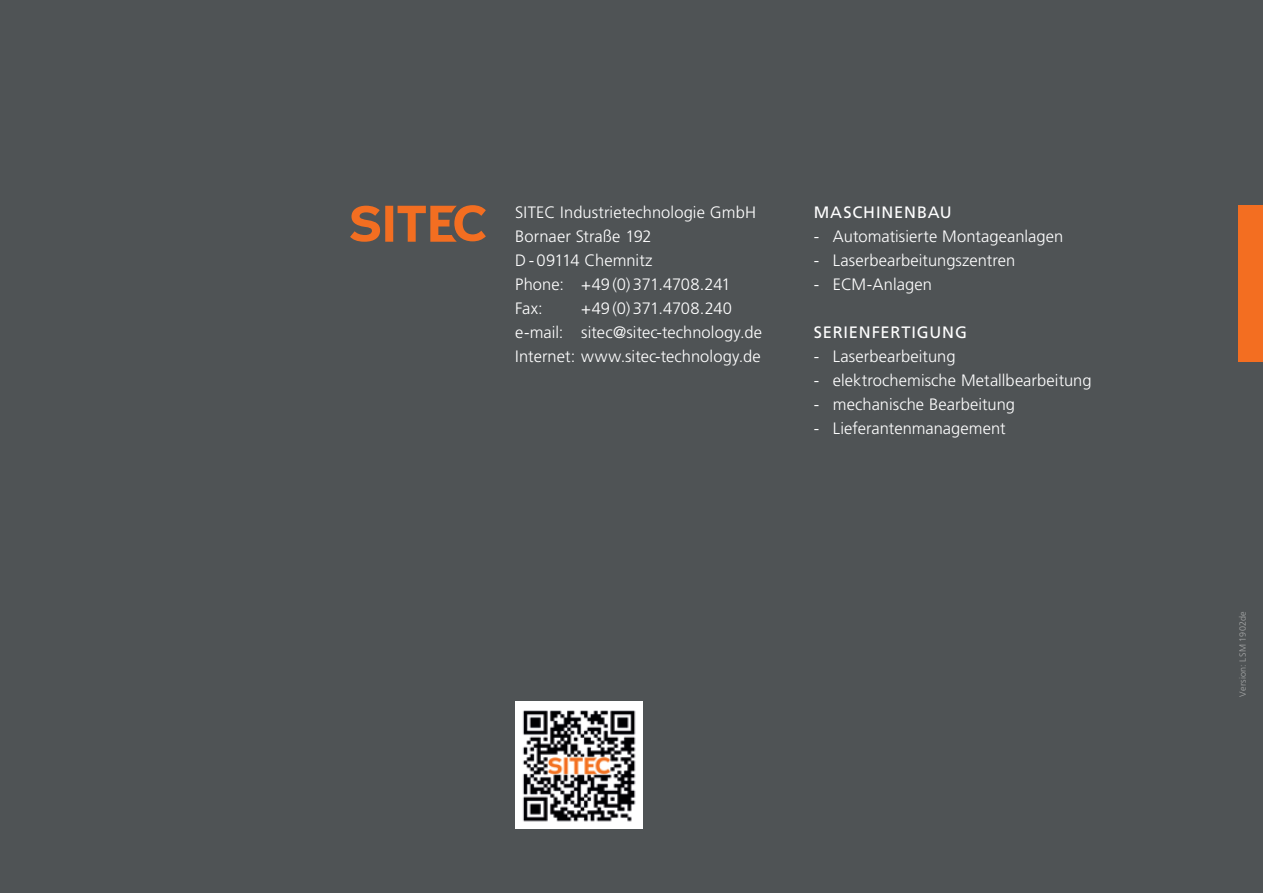
<style>
.page{position:relative;width:1263px;height:893px;background:#4f5355}
.page>*{position:absolute;margin:0;border:0;box-sizing:border-box;transform-origin:0 0}
.t1{font:300 16.5px "Frutiger";letter-spacing:.005em;color:#fff}
.t2{font:16.5px "Frutiger";letter-spacing:.05em;color:#fff}
.t3{font:300 16.5px "Frutiger";letter-spacing:-.02em;color:#fff}
.t4{font:300 9px "Frutiger";letter-spacing:.025em;color:#a7a8a9}
</style>
<div class="page">
<div style="left:515px;top:702px;width:128px;height:127px;background:#fff"></div>
<img style="left:522px;top:710px;width:114px;height:112px">
<svg style="left:350px;top:205px;width:136px;height:37px"></svg>
<div style="left:1239px;top:205px;width:24px;height:157px;background:#f36e21"></div>
<p class="t1" style="left:515px;top:203px;width:242px">SITEC Industrietechnologie GmbH</p>
<p class="t1" style="left:515px;top:227px;width:138px">Bornaer Straße 192</p>
<p class="t1" style="left:515px;top:251px;width:139px">D- 09114 Chemnitz</p>
<p class="t1" style="left:515px;top:275px;width:217px">Phone: +49 (0) 371.4708.241</p>
<p class="t1" style="left:515px;top:299px;width:29px">Fax:</p>
<p class="t3" style="left:581px;top:299px;width:152px">+49 (0) 371.4708.240</p>
<p class="t1" style="left:515px;top:323px;width:248px">e-mail: sitec@sitec-technology.de</p>
<p class="t1" style="left:515px;top:347px;width:247px">Internet: www.sitec-technology.de</p>
<p class="t2" style="left:814px;top:203px;width:140px">MASCHINENBAU</p>
<p class="t1" style="left:814px;top:227px;width:251px">- Automatisierte Montageanlagen</p>
<p class="t1" style="left:814px;top:251px;width:203px">- Laserbearbeitungszentren</p>
<p class="t1" style="left:814px;top:275px;width:120px">- ECM-Anlagen</p>
<p class="t2" style="left:814px;top:323px;width:155px">SERIENFERTIGUNG</p>
<p class="t1" style="left:814px;top:347px;width:143px">- Laserbearbeitung</p>
<p class="t1" style="left:814px;top:371px;width:279px">- elektrochemische Metallbearbeitung</p>
<p class="t1" style="left:814px;top:395px;width:203px">- mechanische Bearbeitung</p>
<p class="t1" style="left:814px;top:419px;width:194px">- Lieferantenmanagement</p>
<p class="t4" style="left:1237px;top:696px;width:87px;rotate:-90deg">Version: LSM 1902de</p>
</div>
